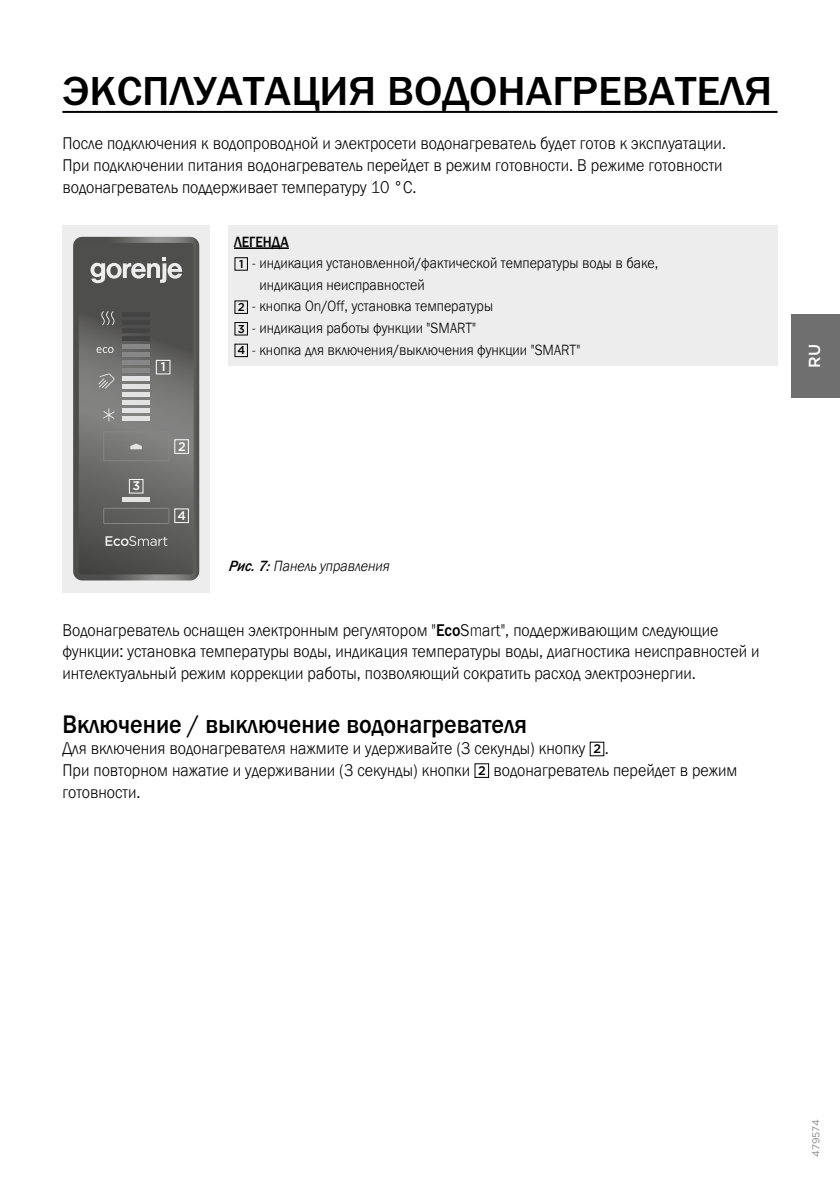
<style>
.page{position:relative;width:840px;height:1191px;background:#fff}
.page>*{position:absolute;margin:0;border:0;box-sizing:border-box;transform-origin:0 0}
.t1{font:500 42px "Franklin Gothic URW";color:#000;scale:1.05 1}
.t2{font:500 26.4px "Franklin Gothic URW";color:#000;scale:.91 1}
.t3{font:300 17.6px/21.6px "Franklin Gothic URW";color:#000;scale:.91 1}
.t4{font:500 16px "Gotham";color:#fff}
.t5{font:300 15.4px "Franklin Gothic URW";color:#000;scale:.91 1}
.t6{font:italic 300 15.4px "Franklin Gothic URW";color:#000;scale:.91 1}
.t7{font:500 15.4px "Franklin Gothic URW";color:#000;scale:.91 1}
.t8{font:500 12.4px "Gotham";color:#fff}
.t9{font:10px "Gotham";color:#878787}
.s1{font-family:"Gotham";font-weight:500;font-size:11.4px}
.s2{font-family:"Franklin Gothic URW Med Ita";font-weight:400}
.s3{font-weight:500}
.s4{font-family:"Gotham";font-weight:500;font-size:12.4px}
</style>
<div class="page">
<hr style="left:62px;top:111px;width:715px;height:2px;background:#000">
<div style="left:474px;top:763px;width:15px;height:15px;border:1px solid #000"></div>
<div style="left:228px;top:225px;width:549px;height:141px;background:#ededed"></div>
<hr style="left:234px;top:247px;width:54px;height:2px;background:#000">
<div style="left:234px;top:257px;width:14px;height:14px;border:1px solid #000"></div>
<div style="left:234px;top:300px;width:14px;height:14px;border:1px solid #000"></div>
<div style="left:234px;top:322px;width:14px;height:13px;border:1px solid #000"></div>
<div style="left:234px;top:344px;width:14px;height:13px;border:1px solid #000"></div>
<div style="left:62px;top:225px;width:148px;height:367px;background:#ededed"></div>
<svg style="left:73px;top:237px;width:126px;height:343px;background:#5c5b5b"></svg>
<svg style="left:79px;top:243px;width:114px;height:331px;background:#6b6b6a"></svg>
<div style="left:156px;top:360px;width:14px;height:14px;border:1px solid #fff"></div>
<div style="left:174px;top:439px;width:15px;height:15px;border:1px solid #fff"></div>
<div style="left:174px;top:508px;width:15px;height:15px;border:1px solid #fff"></div>
<div style="left:129px;top:479px;width:14px;height:14px;border:1px solid #fff"></div>
<div style="left:791px;top:314px;width:48px;height:84px;background:#706f6f"></div>
<h1 class="t1" style="left:62px;top:65px;width:677px">ЭКСПЛУАТАЦИЯ ВОДОНАГРЕВАТЕЛЯ</h1>
<p class="t3" style="left:62px;top:133px;width:730px">После подключения к водопроводной и электросети водонагреватель будет готов к эксплуатации.<br>При подключении питания водонагреватель перейдет в режим готовности. В режиме готовности водонагреватель поддерживает температуру 10 °C.</p>
<p class="t8" style="left:161px;top:359px;width:6px">1</p>
<p class="t8" style="left:132px;top:478px;width:9px">3</p>
<p class="t8" style="left:178px;top:438px;width:9px">2</p>
<p class="t8" style="left:177px;top:507px;width:10px">4</p>
<p class="t7" style="left:234px;top:232px;width:62px">ЛЕГЕНДА</p>
<p class="t5" style="left:239px;top:253px;width:462px"><span class="s1">1</span> - индикация установленной/фактической температуры воды в баке,</p>
<p class="t5" style="left:259px;top:275px;width:183px">индикация неисправностей</p>
<p class="t5" style="left:238px;top:297px;width:282px"><span class="s1">2</span> - кнопка On/Off, установка температуры</p>
<p class="t5" style="left:238px;top:318px;width:263px"><span class="s1">3</span> - индикация работы функции "SMART"</p>
<p class="t5" style="left:237px;top:340px;width:378px"><span class="s1">4</span> - кнопка для включения/выключения функции "SMART"</p>
<p class="t6" style="left:228px;top:556px;width:182px"><span class="s2">Рис.7:</span>Панельуправления</p>
<p class="t3" style="left:62px;top:619px;width:767px">Водонагреватель оснащен электронным регулятором "<span class="s3">Eco</span>Smart", поддерживающим следующие функции: установка температуры воды, индикация температуры воды, диагностика неисправностей и интелектуальный режим коррекции работы, позволяющий сократить расход электроэнергии.</p>
<h2 class="t2" style="left:62px;top:707px;width:512px">Включение / выключение водонагревателя</h2>
<p class="t3" style="left:62px;top:738px;width:742px">Для включения водонагревателя нажмите и удерживайте (3 секунды) кнопку <span class="s4">2</span> .<br>При повторном нажатие и удерживании (3 секунды) кнопки <span class="s4">2</span> водонагреватель перейдет в режим готовности.</p>
<p class="t4" style="left:803px;top:368px;width:25px;rotate:-90deg">RU</p>
<p class="t9" style="left:809px;top:1157px;width:39px;rotate:-90deg">479574</p>
</div>
